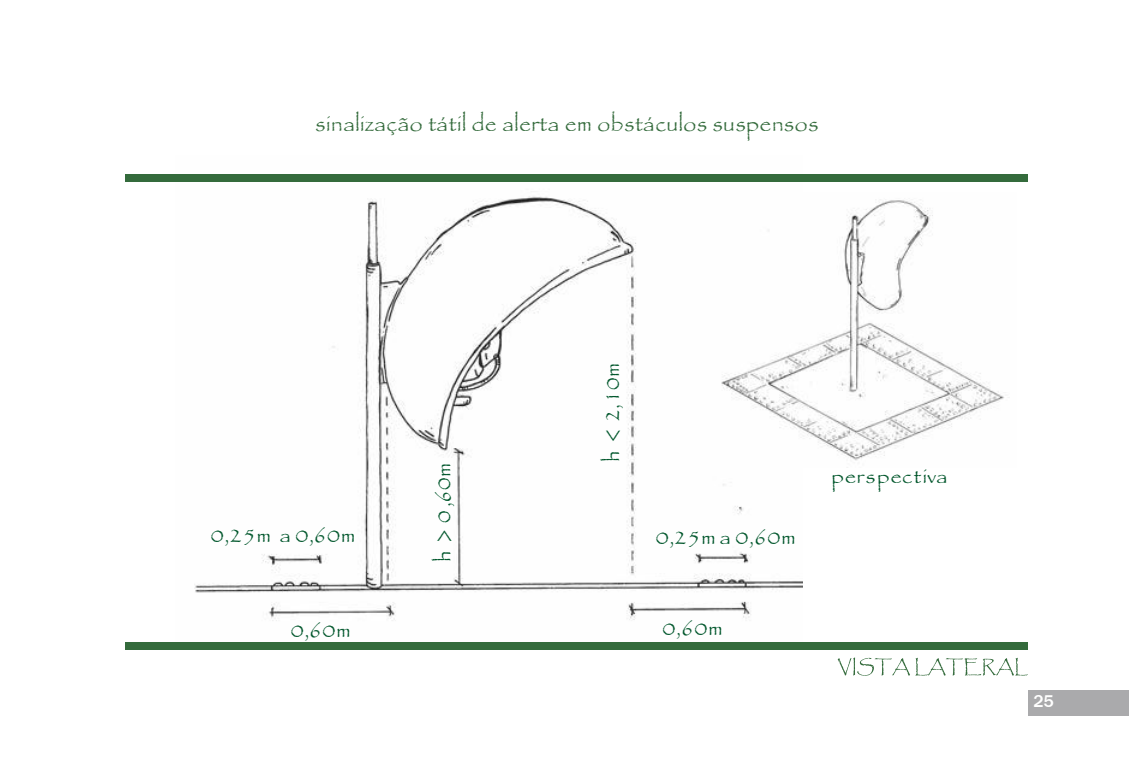
<style>
.page{position:relative;width:1134px;height:780px;background:#fff}
.page>*{position:absolute;margin:0;border:0;box-sizing:border-box;transform-origin:0 0}
.t1{font:23.75px "Papyrus";color:#346b3c}
.t2{font:22.75px "Papyrus";letter-spacing:.025em;color:#00562b;scale:.96 1}
.t3{font:21.75px "Papyrus";letter-spacing:.025em;color:#00562b;scale:1.05 1}
.t4{font:500 17.5px "Franklin Gothic";color:#fff}
</style>
<div class="page">
<div style="left:1028px;top:690px;width:100px;height:25px;background:#aaaaac"></div>
<img style="left:176px;top:174px;width:626px;height:447px">
<img style="left:712px;top:192px;width:292px;height:275px">
<svg style="left:838px;top:657px;width:190px;height:18px"></svg>
<div style="left:126px;top:642px;width:902px;height:7px;background:#346b3c"></div>
<div style="left:126px;top:175px;width:902px;height:7px;background:#346b3c"></div>
<p class="t1" style="left:315px;top:109px;width:505px">sinalização tátil de alerta em obstáculos suspensos</p>
<p class="t2" style="left:598px;top:461px;width:105px;rotate:-90deg">h &lt; 2,10m</p>
<p class="t2" style="left:429px;top:562px;width:105px;rotate:-90deg">h &gt; 0,60m</p>
<p class="t3" style="left:831px;top:463px;width:112px">perspectiva</p>
<p class="t3" style="left:211px;top:522px;width:139px">0,25m a 0,60m</p>
<p class="t3" style="left:656px;top:524px;width:135px">0,25m a 0,60m</p>
<p class="t3" style="left:291px;top:617px;width:59px">0,60m</p>
<p class="t3" style="left:662px;top:615px;width:59px">0,60m</p>
<p class="t4" style="left:1033px;top:690px;width:22px">25</p>
</div>
